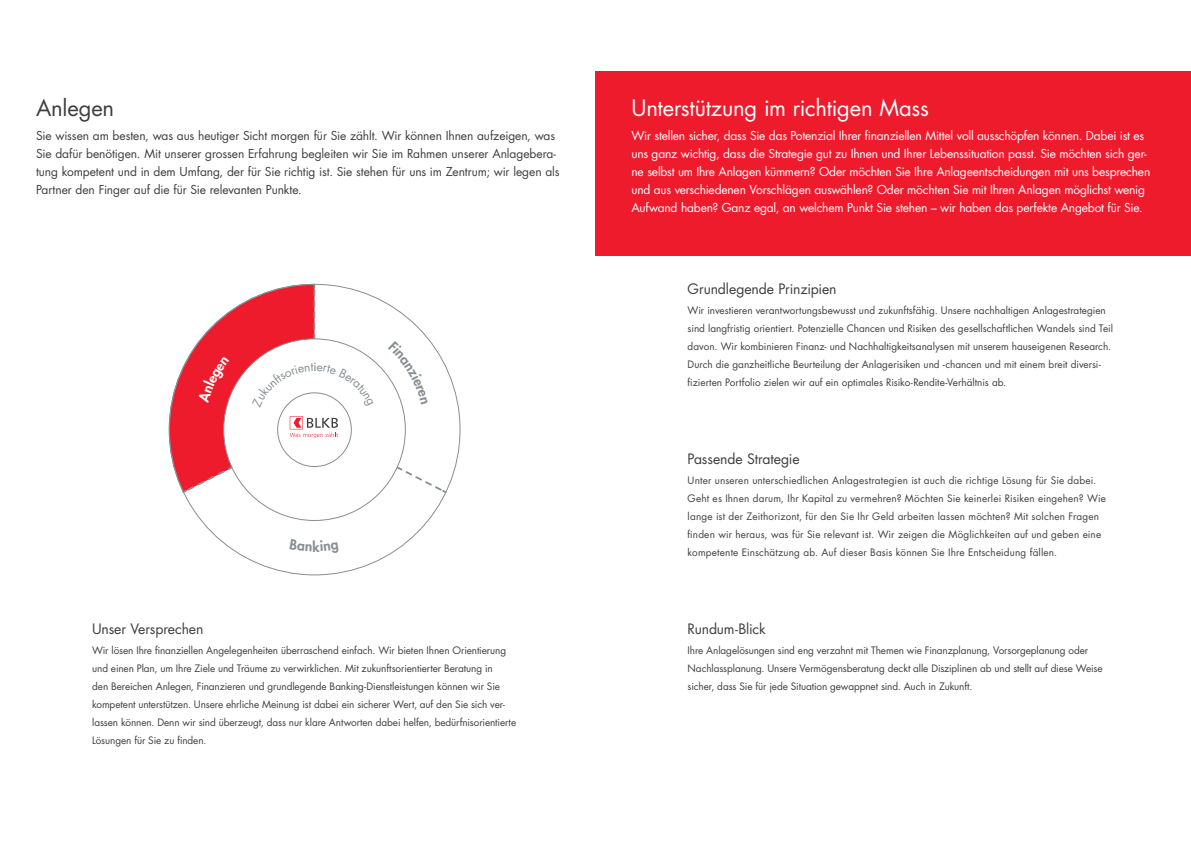
<style>
.page{position:relative;width:1191px;height:842px;background:#fff}
.page>*{position:absolute;margin:0;border:0;box-sizing:border-box;transform-origin:0 0}
.t1{font:22px "Futura Std";letter-spacing:-.01em;color:#fff}
.t2{font:22px "Futura Std";letter-spacing:-.01em;color:#3e3e3f}
.t3{font:14px "Futura Std";letter-spacing:-.01em;color:#3e3e3f}
.t4{font:12px/18px "Futura Std";letter-spacing:-.015em;color:#fff}
.t5{font:12px/18px "Futura Std";letter-spacing:-.01em;color:#3e3e3f}
.t6{font:11.9px "Futura Std";color:#898e92;scale:1.22 1}
.t7{font:10px/18px "Futura Std";letter-spacing:-.005em;color:#3e3e3f}
.t8{font:10px/18px "Futura Std";letter-spacing:.015em;color:#3e3e3f}
</style>
<div class="page">
<div style="left:595px;top:71px;width:596px;height:184px;background:#ee1b2d"></div>
<svg style="left:169px;top:371px;width:292px;height:205px"></svg>
<div style="left:224px;top:339px;width:181px;height:181px;background:#fff;border-radius:50%"></div>
<svg style="left:181px;top:283px;width:267px;height:212px"></svg>
<svg style="left:290px;top:539px;width:49px;height:15px"></svg>
<h1 class="t2" style="left:36px;top:94px;width:80px">Anlegen</h1>
<p class="t5" style="left:36px;top:127px;width:525px">Sie wissen am besten, was aus heutiger Sicht morgen für Sie zählt. Wir können Ihnen aufzeigen, was Sie dafür benötigen. Mit unserer grossen Erfahrung begleiten wir Sie im Rahmen unserer Anlagebera&shy;tung kompetent und in dem Umfang, der für Sie richtig ist. Sie stehen für uns im Zentrum; wir legen als Partner den Finger auf die für Sie relevanten Punkte.</p>
<p class="t6" style="left:313px;top:359px;width:5px">i</p>
<h2 class="t3" style="left:92px;top:620px;width:113px">Unser Versprechen</h2>
<p class="t7" style="left:92px;top:642px;width:425px">Wir lösen Ihre finanziellen Angelegenheiten überraschend einfach. Wir bieten Ihnen Orientierung und einen Plan, um Ihre Ziele und Träume zu verwirklichen. Mit zukunftsorientierter Beratung in<br>den Bereichen Anlegen, Finanzieren und grundlegende Banking-Dienstleistungen können wir Sie kompetent unterstützen. Unsere ehrliche Meinung ist dabei ein sicherer Wert, auf den Sie sich ver&shy;lassen können. Denn wir sind überzeugt, dass nur klare Antworten dabei helfen, bedürfnisorientierte Lösungen für Sie zu finden.</p>
<h1 class="t1" style="left:631px;top:94px;width:299px">Unterstützung im richtigen Mass</h1>
<p class="t4" style="left:631px;top:127px;width:520px">Wir stellen sicher, dass Sie das Potenzial Ihrer finanziellen Mittel voll ausschöpfen können. Dabei ist es uns ganz wichtig, dass die Strategie gut zu Ihnen und Ihrer Lebenssituation passt. Sie möchten sich ger&shy;ne selbst um Ihre Anlagen kümmern? Oder möchten Sie Ihre Anlageentscheidungen mit uns besprechen und aus verschiedenen Vorschlägen auswählen? Oder möchten Sie mit Ihren Anlagen möglichst wenig Aufwand haben? Ganz egal, an welchem Punkt Sie stehen – wir haben das perfekte Angebot für Sie.</p>
<h2 class="t3" style="left:687px;top:280px;width:150px">Grundlegende Prinzipien</h2>
<p class="t7" style="left:687px;top:301px;width:427px">Wir investieren verantwortungsbewusst und zukunftsfähig. Unsere nachhaltigen Anlagestrategien sind langfristig orientiert. Potenzielle Chancen und Risiken des gesellschaftlichen Wandels sind Teil davon. Wir kombinieren Finanz- und Nachhaltigkeitsanalysen mit unserem hauseigenen Research.<br>Durch die ganzheitliche Beurteilung der Anlagerisiken und -chancen und mit einem breit diversi&shy;fizierten Portfolio zielen wir auf ein optimales Risiko-Rendite-Verhältnis ab.</p>
<h2 class="t3" style="left:687px;top:450px;width:113px">Passende Strategie</h2>
<p class="t8" style="left:687px;top:472px;width:420px">Unter unseren unterschiedlichen Anlagestrategien ist auch die richtige Lösung für Sie dabei.<br>Geht es Ihnen darum, Ihr Kapital zu vermehren? Möchten Sie keinerlei Risiken eingehen? Wie lange ist der Zeithorizont, für den Sie Ihr Geld arbeiten lassen möchten? Mit solchen Fragen finden wir heraus, was für Sie relevant ist. Wir zeigen die Möglichkeiten auf und geben eine kompetente Einschätzung ab. Auf dieser Basis können Sie Ihre Entscheidung fällen.</p>
<h2 class="t3" style="left:687px;top:620px;width:80px">Rundum-Blick</h2>
<p class="t7" style="left:687px;top:642px;width:416px">Ihre Anlagelösungen sind eng verzahnt mit Themen wie Finanzplanung, Vorsorgeplanung oder<br>Nachlassplanung. Unsere Vermögensberatung deckt alle Disziplinen ab und stellt auf diese Weise sicher, dass Sie für jede Situation gewappnet sind. Auch in Zukunft.</p>
</div>
